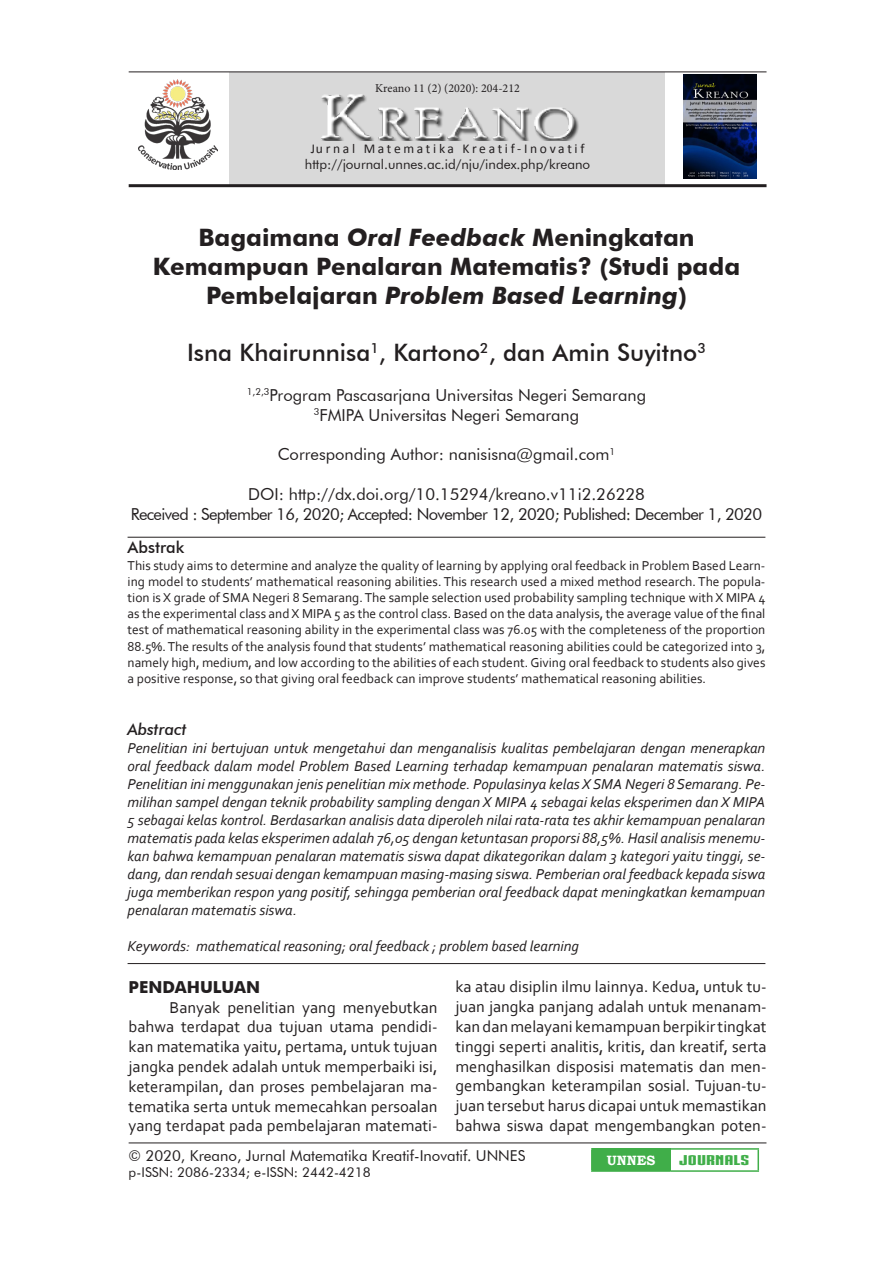
<style>
.page{position:relative;width:893px;height:1263px;background:#fff}
.page>*{position:absolute;margin:0;border:0;box-sizing:border-box;transform-origin:0 0}
.Judul{font:700 24px/28.8px "Futura BT";color:#231f20;text-align:center}
.Judul-2{font:500 24px "Futura BT";color:#231f20}
.ISI{font:16.5px/19.8px "Corbel";color:#231f20;text-align:justify}
.Jurusan{font:16.5px "Futura BT";color:#231f20}
.Jurusan-2{font:16.5px "Futura BT";letter-spacing:-.04em;color:#231f20}
.BAB{font:700 16.5px "Futura BT";color:#231f20}
.t1{font:italic 500 16.5px "Futura BT";color:#231f20}
.t2{font:500 16.5px "Futura BT";color:#231f20}
.Abstrak_English{font:italic 15px/18px "Corbel";color:#231f20;text-align:justify}
.Jurusan-3{font:15px "Futura BT";color:#231f20}
.Isi_Abstrak_Indo{font:13.5px/16.2px "Corbel";color:#231f20;text-align:justify}
.Nama_Penulis{font:13.5px "Futura BT";color:#231f20}
.t3{font:13.5px "Calibri";letter-spacing:.2em;color:#231f20}
.Keywords{font:13.5px "IRONMANOFWAR002 NCV";color:#40ae49;scale:1.53 1}
.Keywords-2{font:700 13.5px "Bookman Old Style";color:#fff}
.t4{font:12px "Minion Pro";color:#231f20}
.s1{font-style:italic}
</style>
<div class="page">
<div style="left:230px;top:72px;width:435px;height:115px;background:#d9d9d9"></div>
<hr style="left:129px;top:72px;width:637px;height:1px;background:#231f20">
<hr style="left:129px;top:184px;width:637px;height:3px;background:#231f20">
<hr style="left:128px;top:537px;width:637px;height:1px;background:#231f20">
<div style="left:592px;top:1149px;width:78px;height:22px;background:#40ae49"></div>
<hr style="left:591px;top:1148px;width:79px;height:2px;background:#40ae49">
<hr style="left:591px;top:1150px;width:2px;height:20px;background:#40ae49">
<hr style="left:670px;top:1148px;width:89px;height:2px;background:#40ae49">
<hr style="left:757px;top:1150px;width:2px;height:20px;background:#40ae49">
<hr style="left:591px;top:1170px;width:79px;height:2px;background:#40ae49">
<hr style="left:670px;top:1170px;width:89px;height:2px;background:#40ae49">
<hr style="left:129px;top:1142px;width:637px;height:1px;background:#231f20">
<img style="left:139px;top:80px;width:78px;height:89px">
<img style="left:683px;top:74px;width:74px;height:105px">
<img style="left:321px;top:94px;width:258px;height:47px">
<hr style="left:128px;top:963px;width:637px;height:1px;background:#231f20">
<p class="t4" style="left:375px;top:80px;width:146px">Kreano 11 (2) (2020): 204-212</p>
<p class="t3" style="left:311px;top:140px;width:275px">Jurnal Matematika Kreatif-Inovatif</p>
<p class="Nama_Penulis" style="left:305px;top:156px;width:287px">http://journal.unnes.ac.id/nju/index.php/kreano</p>
<p class="Judul" style="left:153px;top:223px;width:589px">Bagaimana <span class="s1">Oral Feedback</span> Meningkatan<br>Kemampuan Penalaran Matematis? (Studi pada<br>Pembelajaran <span class="s1">Problem Based Learning</span>)</p>
<p class="Judul-2" style="left:187px;top:338px;width:520px">Isna Khairunnisa<sup>1</sup>, Kartono<sup>2</sup>, dan Amin Suyitno<sup>3</sup></p>
<p class="Jurusan" style="left:247px;top:385px;width:401px"><sup>1,2,3</sup>Program Pascasarjana Universitas Negeri Semarang</p>
<p class="Jurusan" style="left:314px;top:405px;width:267px"><sup>3</sup>FMIPA Universitas Negeri Semarang</p>
<p class="Jurusan" style="left:278px;top:444px;width:339px">Corresponding Author: nanisisna@gmail.com<sup>1</sup></p>
<p class="Jurusan" style="left:248px;top:484px;width:398px">DOI: http://dx.doi.org/10.15294/kreano.v11i2.26228</p>
<p class="Jurusan-2" style="left:131px;top:504px;width:633px">Received : September 16, 2020; Accepted: November 12, 2020; Published: December 1, 2020</p>
<p class="t2" style="left:128px;top:537px;width:58px">Abstrak</p>
<p class="Isi_Abstrak_Indo" style="left:128px;top:557px;width:639px">This study aims to determine and analyze the quality of learning by applying oral feedback in Problem Based Learn&shy;ing model to students’ mathematical reasoning abilities. This research used a mixed method research. The popula&shy;tion is X grade of SMA Negeri 8 Semarang. The sample selection used probability sampling technique with X MIPA 4 as the experimental class and X MIPA 5 as the control class. Based on the data analysis, the average value of the final test of mathematical reasoning ability in the experimental class was 76.05 with the completeness of the proportion 88.5%. The results of the analysis found that students’ mathematical reasoning abilities could be categorized into 3, namely high, medium, and low according to the abilities of each student. Giving oral feedback to students also gives a positive response, so that giving oral feedback can improve students’ mathematical reasoning abilities.</p>
<p class="t1" style="left:128px;top:719px;width:61px">Abstract</p>
<p class="Abstrak_English" style="left:128px;top:739px;width:639px">Penelitian ini bertujuan untuk mengetahui dan menganalisis kualitas pembelajaran dengan menerapkan oral feedback dalam model Problem Based Learning terhadap kemampuan penalaran matematis siswa.<br>Penelitian ini menggunakan jenis penelitian mix methode. Populasinya kelas X SMA Negeri 8 Semarang. Pe&shy;milihan sampel dengan teknik probability sampling dengan X MIPA 4 sebagai kelas eksperimen dan X MIPA 5 sebagai kelas kontrol. Berdasarkan analisis data diperoleh nilai rata-rata tes akhir kemampuan penalaran matematis pada kelas eksperimen adalah 76,05 dengan ketuntasan proporsi 88,5%. Hasil analisis menemu&shy;kan bahwa kemampuan penalaran matematis siswa dapat dikategorikan dalam 3 kategori yaitu tinggi, se&shy;dang, dan rendah sesuai dengan kemampuan masing-masing siswa. Pemberian oral feedback kepada siswa juga memberikan respon yang positif, sehingga pemberian oral feedback dapat meningkatkan kemampuan penalaran matematis siswa.</p>
<p class="Abstrak_English" style="left:128px;top:937px;width:453px">Keywords: mathematical reasoning; oral feedback ; problem based learning</p>
<p class="BAB" style="left:129px;top:977px;width:133px">PENDAHULUAN</p>
<p class="ISI" style="left:129px;top:997px;width:310px;text-indent:41px">Banyak penelitian yang menyebutkan bahwa terdapat dua tujuan utama pendidi&shy;kan matematika yaitu, pertama, untuk tujuan jangka pendek adalah untuk memperbaiki isi, keterampilan, dan proses pembelajaran ma&shy;tematika serta untuk memecahkan persoalan yang terdapat pada pembelajaran matemati-</p>
<p class="ISI" style="left:455px;top:977px;width:312px">ka atau disiplin ilmu lainnya. Kedua, untuk tu&shy;juan jangka panjang adalah untuk menanam&shy;kan dan melayani kemampuan berpikir tingkat tinggi seperti analitis, kritis, dan kreatif, serta menghasilkan disposisi matematis dan men&shy;gembangkan keterampilan sosial. Tujuan-tu&shy;juan tersebut harus dicapai untuk memastikan bahwa siswa dapat mengembangkan poten-</p>
<p class="Jurusan-3" style="left:129px;top:1146px;width:398px">© 2020, Kreano, Jurnal Matematika Kreatif-Inovatif. UNNES</p>
<p class="Keywords-2" style="left:607px;top:1150px;width:50px">UNNES</p>
<p class="Keywords" style="left:679px;top:1151px;width:48px">JOURNALS</p>
<p class="Nama_Penulis" style="left:129px;top:1164px;width:244px">p-ISSN: 2086-2334; e-ISSN: 2442-4218</p>
</div>
